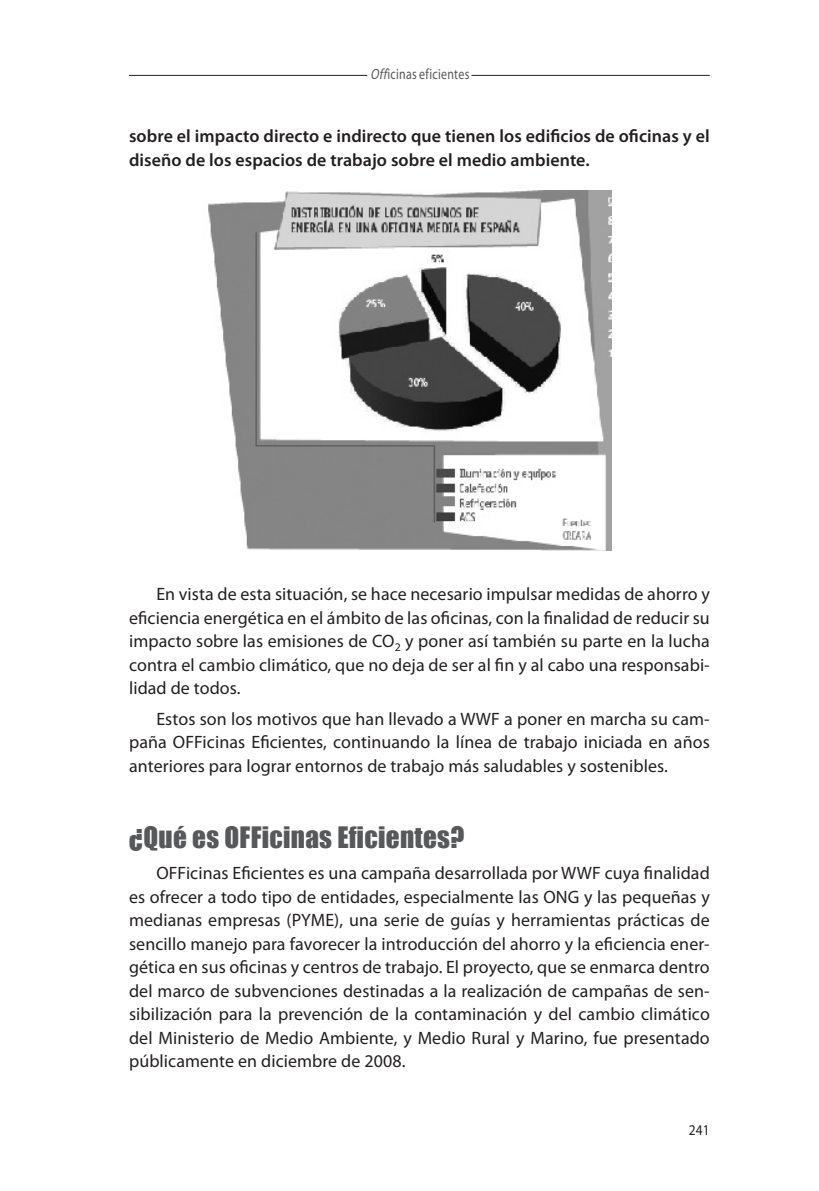
<style>
.page{position:relative;width:819px;height:1191px;background:#fff}
.page>*{position:absolute;margin:0;border:0;box-sizing:border-box;transform-origin:0 0}
.t1{font:27.12px "Impact";letter-spacing:.01em;color:#57585a}
.t2{font:17.85px/23.4px "Myriad Pro";letter-spacing:.005em;color:#231f20;text-align:justify}
.t3{font:600 17.85px/23.4px "Myriad Pro";letter-spacing:.005em;color:#231f20}
.t4{font:14.88px "Myriad Pro";letter-spacing:.025em;color:#57585a;scale:.8 1}
.t5{font:14.88px "Myriad Pro";color:#231f20;scale:.9 1}
.s1{font-style:italic}
</style>
<div class="page">
<img style="left:208px;top:190px;width:403px;height:360px">
<hr style="left:129px;top:75px;width:238px;height:1px;background:#231f20">
<hr style="left:471px;top:75px;width:238px;height:1px;background:#231f20">
<p class="t4" style="left:370px;top:65px;width:125px"><span class="s1">Off</span> icinas eficientes</p>
<p class="t3" style="left:129px;top:124px;width:582px">sobre el impacto directo e indirecto que tienen los edificios de oficinas y el diseño de los espacios de trabajo sobre el medio ambiente.</p>
<p class="t2" style="left:129px;top:582px;width:582px;text-indent:27px">en vista de esta situación, se hace necesario impulsar medidas de ahorro y eficiencia energética en el ámbito de las oficinas, con la finalidad de reducir su impacto sobre las emisiones de CO<sub>2</sub> y poner así también su parte en la lucha contra el cambio climático, que no deja de ser al fin y al cabo una responsabi&shy;lidad de todos.</p>
<p class="t2" style="left:129px;top:707px;width:582px;text-indent:27px">estos son los motivos que han llevado a WWF a poner en marcha su cam&shy;paña OFFicinas eficientes, continuando la línea de trabajo iniciada en años anteriores para lograr entornos de trabajo más saludables y sostenibles.</p>
<h1 class="t1" style="left:129px;top:816px;width:337px">¿Qué es OFFicinas Eficientes?</h1>
<p class="t2" style="left:129px;top:861px;width:582px;text-indent:27px">OFFicinas eficientes es una campaña desarrollada por WWF cuya finalidad es ofrecer a todo tipo de entidades, especialmente las OnG y las pequeñas y medianas empresas (PYme), una serie de guías y herramientas prácticas de sencillo manejo para favorecer la introducción del ahorro y la eficiencia ener&shy;gética en sus oficinas y centros de trabajo. el proyecto, que se enmarca dentro del marco de subvenciones destinadas a la realización de campañas de sen&shy;sibilización para la prevención de la contaminación y del cambio climático del ministerio de medio ambiente, y medio Rural y marino, fue presentado públicamente en diciembre de 2008.</p>
<p class="t5" style="left:688px;top:1120px;width:25px">241</p>
</div>
